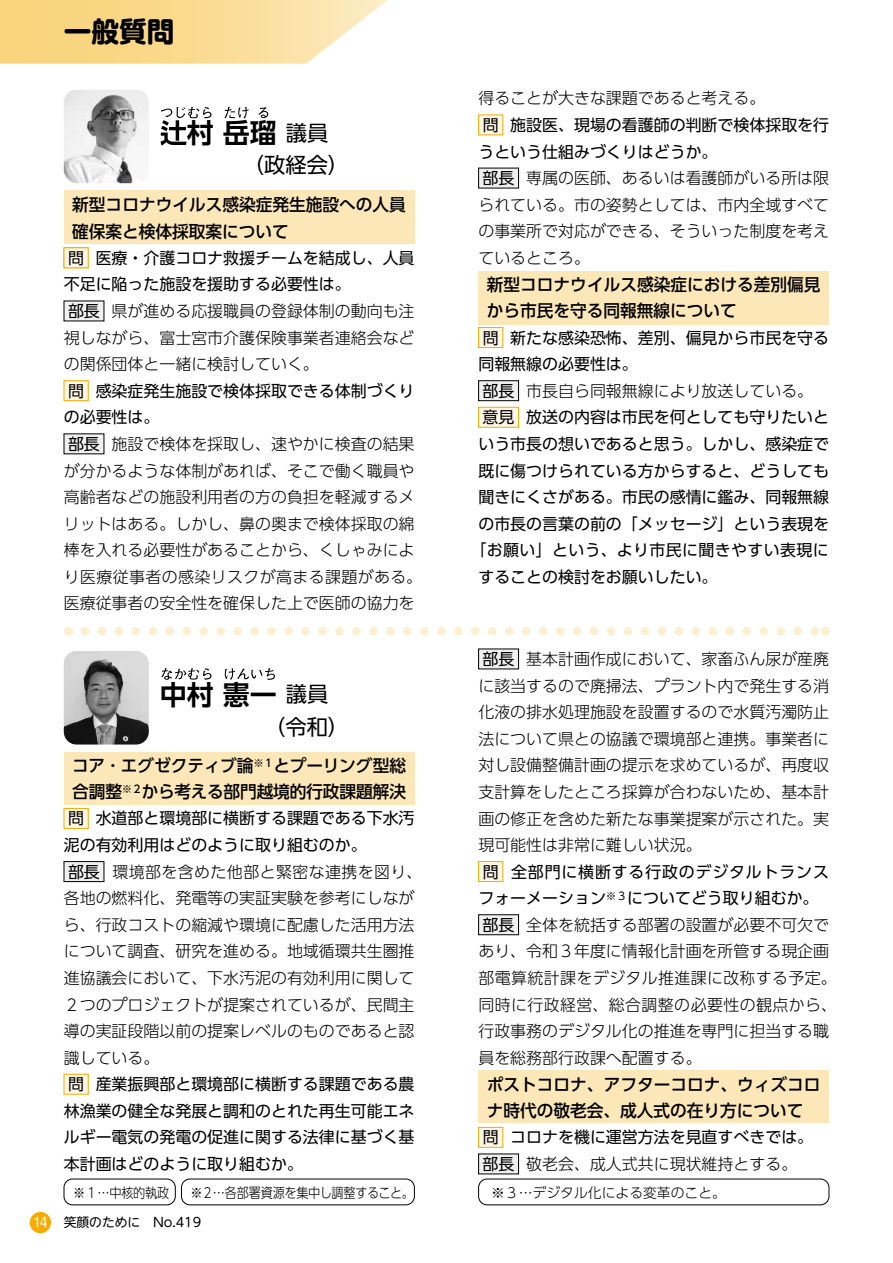
<style>
.page{position:relative;width:893px;height:1263px;background:#fff}
.page>*{position:absolute;margin:0;border:0;box-sizing:border-box;transform-origin:0 0}
.t1{font:700 27.6px "UD Shin M Go Pro";color:#000}
.t2{font:700 27px "UD Shin Go Pro De";color:#000}
.t3{font:21.3px "UD Shin Go Pro";color:#000}
.t4{font:500 16.95px/26.5px "UD Shin Go Pro";color:#000}
.t5{font:300 15.9px/26.5px "UD Shin Go Pro";color:#000}
.t6{font:15.9px/26.5px "UD Shin Go Pro";color:#000}
.t7{font:15.9px "UD Shin Go Pro";letter-spacing:.025em;color:#000}
.t8{font:300 13.8px "UD Shin Go Pro";letter-spacing:-.015em;color:#000;scale:.88 1}
.t9{font:300 13.8px "UD Shin Go Pro";letter-spacing:-.015em;color:#000}
.t10{font:12.75px "UD Shin M Go Pro";color:#000}
.t11{font:12.75px "Shin M Go Pr 6";color:#fff}
.s1{font-family:"UD Shin Go Pro";font-weight:400;font-size:21.3px}
.s2{font-weight:300}
.s3{font-weight:400}
</style>
<div class="page">
<div style="left:30px;top:1212px;width:21px;height:21px;background:#f6ab00;border-radius:50%"></div>
<svg style="left:0;top:0;width:387px;height:64px;background:#fbde9d"></svg>
<div style="left:64px;top:753px;width:351px;height:52px;background:#fce7b8"></div>
<div style="left:478px;top:1070px;width:351px;height:53px;background:#fce7b8"></div>
<div style="left:64px;top:190px;width:351px;height:54px;background:#fce7b8"></div>
<div style="left:478px;top:271px;width:351px;height:53px;background:#fce7b8"></div>
<svg style="left:85px;top:627px;width:731px;height:8px"></svg>
<div style="left:479px;top:115px;width:24px;height:20px;background:#fef7e8"></div>
<div style="left:479px;top:168px;width:40px;height:20px;background:#f0f0f0"></div>
<div style="left:478px;top:168px;width:41px;height:20px;border:1px solid #000"></div>
<div style="left:479px;top:328px;width:24px;height:19px;background:#fef7e8"></div>
<div style="left:478px;top:327px;width:25px;height:21px;border:1px solid #f6ab00"></div>
<div style="left:479px;top:381px;width:40px;height:20px;background:#f0f0f0"></div>
<div style="left:478px;top:380px;width:41px;height:21px;border:1px solid #000"></div>
<div style="left:479px;top:407px;width:40px;height:20px;background:#fef7e8"></div>
<div style="left:478px;top:407px;width:41px;height:20px;border:1px solid #f6ab00"></div>
<div style="left:64px;top:248px;width:24px;height:20px;background:#fef7e8"></div>
<div style="left:64px;top:301px;width:40px;height:20px;background:#f0f0f0"></div>
<div style="left:64px;top:381px;width:24px;height:20px;background:#fef7e8"></div>
<div style="left:64px;top:380px;width:24px;height:21px;border:1px solid #f6ab00"></div>
<div style="left:64px;top:434px;width:40px;height:20px;background:#f0f0f0"></div>
<div style="left:64px;top:1179px;width:112px;height:26px;border:1px solid #000;border-radius:9px"></div>
<div style="left:181px;top:1179px;width:234px;height:26px;border:1px solid #000;border-radius:9px"></div>
<div style="left:478px;top:1179px;width:351px;height:26px;border:1px solid #000;border-radius:9px"></div>
<svg style="left:160px;top:107px;width:51px;height:39px"></svg>
<svg style="left:224px;top:107px;width:25px;height:11px"></svg>
<svg style="left:258px;top:107px;width:10px;height:11px"></svg>
<img style="left:64px;top:90px;width:85px;height:93px">
<div style="left:479px;top:649px;width:40px;height:20px;background:#f0f0f0"></div>
<div style="left:478px;top:649px;width:41px;height:20px;border:1px solid #000"></div>
<div style="left:479px;top:861px;width:24px;height:20px;background:#fef7e8"></div>
<div style="left:478px;top:861px;width:25px;height:21px;border:1px solid #f6ab00"></div>
<div style="left:479px;top:915px;width:40px;height:20px;background:#f0f0f0"></div>
<div style="left:478px;top:914px;width:41px;height:21px;border:1px solid #000"></div>
<div style="left:479px;top:1127px;width:24px;height:20px;background:#fef7e8"></div>
<div style="left:478px;top:1127px;width:25px;height:20px;border:1px solid #f6ab00"></div>
<div style="left:479px;top:1154px;width:40px;height:20px;background:#f0f0f0"></div>
<div style="left:478px;top:1154px;width:41px;height:20px;border:1px solid #000"></div>
<div style="left:64px;top:808px;width:24px;height:20px;background:#fef7e8"></div>
<div style="left:64px;top:808px;width:24px;height:21px;border:1px solid #f6ab00"></div>
<div style="left:64px;top:861px;width:40px;height:20px;background:#f0f0f0"></div>
<div style="left:64px;top:861px;width:40px;height:21px;border:1px solid #000"></div>
<div style="left:64px;top:1074px;width:24px;height:20px;background:#fef7e8"></div>
<svg style="left:161px;top:668px;width:50px;height:12px"></svg>
<svg style="left:225px;top:668px;width:50px;height:12px"></svg>
<img style="left:64px;top:651px;width:85px;height:93px">
<h1 class="t1" style="left:64px;top:9px;width:112px">一般質問</h1>
<h2 class="t2" style="left:187px;top:111px;width:143px">村岳瑠<span class="s1">議員</span></h2>
<h3 class="t3" style="left:243px;top:148px;width:108px">（政経会）</h3>
<p class="t4" style="left:72px;top:191px;width:335px">新型コロナウイルス感染症発生施設への人員確保案と検体採取案について</p>
<p class="t6" style="left:64px;top:244px;width:352px"><span class="s2">問　</span>医療・介護コロナ救援チームを結成し、人員不足に陥った施設を援助する必要性は。</p>
<p class="t5" style="left:64px;top:297px;width:352px">部長　県が進める応援職員の登録体制の動向も注視しながら、富士宮市介護保険事業者連絡会などの関係団体と一緒に検討していく。<br>問　<span class="s3">感染症発生施設で検体採取できる体制づくりの必要性は。</span></p>
<p class="t5" style="left:64px;top:430px;width:360px">部長　施設で検体を採取し、速やかに検査の結果が分かるような体制があれば、そこで働く職員や高齢者などの施設利用者の方の負担を軽減するメリットはある。しかし、鼻の奥まで検体採取の綿棒を入れる必要性があることから、くしゃみにより医療従事者の感染リスクが高まる課題がある。医療従事者の安全性を確保した上で医師の協力を</p>
<p class="t6" style="left:68px;top:244px;width:17px">問</p>
<p class="t6" style="left:68px;top:297px;width:33px">部長</p>
<p class="t6" style="left:68px;top:377px;width:17px">問</p>
<p class="t6" style="left:68px;top:430px;width:33px">部長</p>
<h2 class="t2" style="left:160px;top:672px;width:170px">中村憲一<span class="s1">議員</span></h2>
<h3 class="t3" style="left:264px;top:709px;width:87px">（令和）</h3>
<p class="t4" style="left:72px;top:751px;width:336px">コア･エグゼクティブ論<sup>※１</sup>とプーリング型総合調整<sup>※２</sup>から考える部門越境的行政課題解決</p>
<p class="t6" style="left:64px;top:805px;width:352px"><span class="s2">問　</span>水道部と環境部に横断する課題である下水汚泥の有効利用はどのように取り組むのか。</p>
<p class="t5" style="left:64px;top:858px;width:360px">部長　環境部を含めた他部と緊密な連携を図り、各地の燃料化、発電等の実証実験を参考にしながら、行政コストの縮減や環境に配慮した活用方法について調査、研究を進める。地域循環共生圏推進協議会において、下水汚泥の有効利用に関して<br>２つのプロジェクトが提案されているが、民間主導の実証段階以前の提案レベルのものであると認識している。<br>問　<span class="s3">産業振興部と環境部に横断する課題である農林漁業の健全な発展と調和のとれた再生可能エネルギー電気の発電の促進に関する法律に基づく基本計画はどのように取り組むか。</span></p>
<p class="t6" style="left:68px;top:805px;width:17px">問</p>
<p class="t6" style="left:68px;top:858px;width:33px">部長</p>
<p class="t6" style="left:68px;top:1070px;width:17px">問</p>
<p class="t6" style="left:478px;top:85px;width:352px"><span class="s2">得ることが大きな課題であると考える。<br>問　</span>施設医、現場の看護師の判断で検体採取を行うという仕組みづくりはどうか。</p>
<p class="t5" style="left:478px;top:164px;width:352px;text-align:justify">部長　専属の医師、あるいは看護師がいる所は限られている。市の姿勢としては、市内全域すべての事業所で対応ができる、そういった制度を考えているところ。</p>
<p class="t4" style="left:487px;top:271px;width:335px">新型コロナウイルス感染症における差別偏見から市民を守る同報無線について</p>
<p class="t6" style="left:478px;top:324px;width:352px"><span class="s2">問　</span>新たな感染恐怖、差別、偏見から市民を守る同報無線の必要性は。</p>
<p class="t5" style="left:478px;top:377px;width:336px">部長　市長自ら同報無線により放送している。</p>
<p class="t6" style="left:478px;top:404px;width:352px">意見　放送の内容は市民を何としても守りたいと</p>
<p class="t6" style="left:478px;top:430px;width:352px">いう市長の想いであると思う。しかし、感染症で</p>
<p class="t6" style="left:478px;top:457px;width:352px">既に傷つけられている方からすると、どうしても</p>
<p class="t6" style="left:478px;top:483px;width:352px">聞きにくさがある。市民の感情に鑑み、同報無線</p>
<p class="t6" style="left:478px;top:510px;width:352px">の市長の言葉の前の「メッセージ」という表現を</p>
<p class="t7" style="left:470px;top:537px;width:360px">「お願い」という、より市民に聞きやすい表現に</p>
<p class="t6" style="left:478px;top:563px;width:241px">することの検討をお願いしたい。</p>
<p class="t6" style="left:483px;top:111px;width:17px">問</p>
<p class="t6" style="left:483px;top:164px;width:33px">部長</p>
<p class="t6" style="left:483px;top:324px;width:17px">問</p>
<p class="t6" style="left:483px;top:377px;width:33px">部長意見</p>
<p class="t5" style="left:478px;top:645px;width:360px">部長　基本計画作成において、家畜ふん尿が産廃に該当するので廃掃法、プラント内で発生する消化液の排水処理施設を設置するので水質汚濁防止法について県との協議で環境部と連携。事業者に対し設備整備計画の提示を求めているが、再度収支計算をしたところ採算が合わないため、基本計画の修正を含めた新たな事業提案が示された。実現可能性は非常に難しい状況。<br>問　<span class="s3">全部門に横断する行政のデジタルトランスフォーメーション</span><sup>※３</sup><span class="s3">についてどう取り組むか。</span>部長　全体を統括する部署の設置が必要不可欠であり、令和３年度に情報化計画を所管する現企画部電算統計課をデジタル推進課に改称する予定。同時に行政経営、総合調整の必要性の観点から、行政事務のデジタル化の推進を専門に担当する職員を総務部行政課へ配置する。</p>
<p class="t4" style="left:487px;top:1070px;width:335px">ポストコロナ、アフターコロナ、ウィズコロナ時代の敬老会、成人式の在り方について</p>
<p class="t5" style="left:478px;top:1123px;width:336px">問　<span class="s3">コロナを機に運営方法を見直すべきでは。</span>部長　敬老会、成人式共に現状維持とする。</p>
<p class="t6" style="left:483px;top:645px;width:33px">部長</p>
<p class="t6" style="left:483px;top:858px;width:17px">問</p>
<p class="t6" style="left:483px;top:911px;width:33px">部長</p>
<p class="t6" style="left:483px;top:1124px;width:33px">問部長</p>
<p class="t8" style="left:73px;top:1181px;width:111px">※１…中核的執政</p>
<p class="t8" style="left:190px;top:1181px;width:256px">※２…各部署資源を集中し調整すること。</p>
<p class="t9" style="left:491px;top:1181px;width:236px">※３…デジタル化による変革のこと。</p>
<p class="t11" style="left:33px;top:1212px;width:16px">14</p>
<p class="t10" style="left:64px;top:1212px;width:139px">笑顔のために　No.419</p>
</div>
